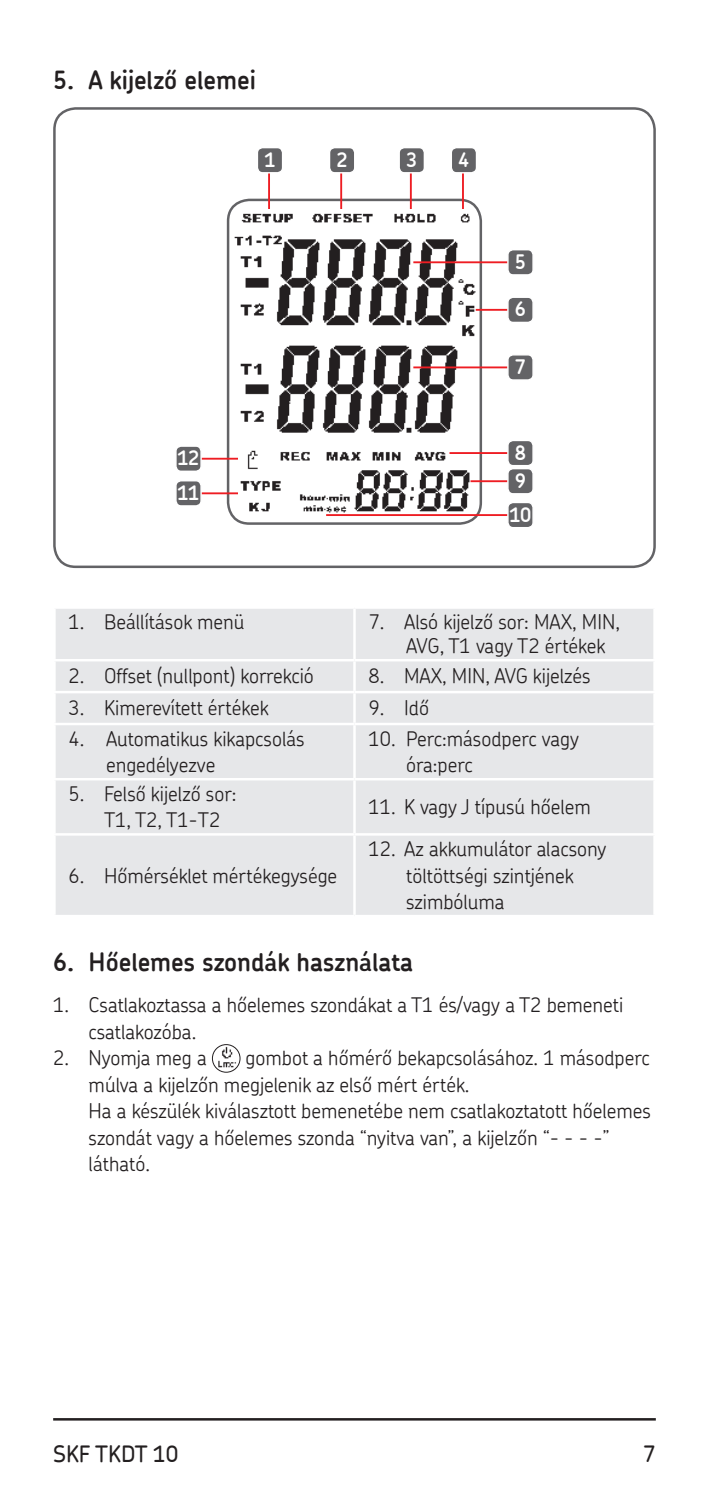
<style>
.page{position:relative;width:709px;height:1489px;background:#fff}
.page>*{position:absolute;margin:0;border:0;box-sizing:border-box;transform-origin:0 0}
.t1{font:600 25px "SKF Chevin";color:#231f20}
.t2{font:500 22.5px "SKF Chevin";color:#231f20}
.t3{font:300 20px/26.5px "SKF Chevin";color:#231f20}
.t4{font:600 20px/34.5px "SKF Chevin";color:#fff}
</style>
<div class="page">
<hr style="left:53px;top:1417px;width:603px;height:3px;background:#231f20">
<div style="left:53px;top:107px;width:603px;height:461px;border:2px solid #636366;border-radius:21px"></div>
<img style="left:228px;top:200px;width:253px;height:323px">
<div style="left:227px;top:199px;width:255px;height:326px;border:2px solid #636366;border-radius:21px"></div>
<hr style="left:268px;top:156px;width:2px;height:53px;background:#ee1d23">
<div style="left:257px;top:148px;width:25px;height:25px;background:#636366;border-radius:5px"></div>
<div style="left:257px;top:147px;width:26px;height:26px;border:1px solid #fff;border-radius:5px"></div>
<hr style="left:340px;top:156px;width:2px;height:53px;background:#ee1d23">
<div style="left:329px;top:148px;width:26px;height:25px;background:#636366;border-radius:5px"></div>
<div style="left:329px;top:147px;width:26px;height:26px;border:1px solid #fff;border-radius:5px"></div>
<hr style="left:410px;top:156px;width:2px;height:53px;background:#ee1d23">
<div style="left:399px;top:148px;width:25px;height:25px;background:#636366;border-radius:5px"></div>
<div style="left:398px;top:147px;width:27px;height:26px;border:1px solid #fff;border-radius:5px"></div>
<hr style="left:462px;top:156px;width:2px;height:53px;background:#ee1d23">
<div style="left:451px;top:148px;width:25px;height:25px;background:#636366;border-radius:5px"></div>
<div style="left:450px;top:147px;width:27px;height:26px;border:1px solid #fff;border-radius:5px"></div>
<hr style="left:188px;top:458px;width:50px;height:1px;background:#ee1d23">
<div style="left:176px;top:446px;width:25px;height:25px;background:#636366;border-radius:5px"></div>
<div style="left:175px;top:445px;width:27px;height:27px;border:1px solid #fff;border-radius:5px"></div>
<hr style="left:188px;top:492px;width:50px;height:2px;background:#ee1d23">
<div style="left:176px;top:480px;width:25px;height:26px;background:#636366;border-radius:5px"></div>
<div style="left:175px;top:480px;width:27px;height:26px;border:1px solid #fff;border-radius:5px"></div>
<hr style="left:413px;top:261px;width:108px;height:2px;background:#ee1d23">
<div style="left:508px;top:250px;width:25px;height:25px;background:#636366;border-radius:5px"></div>
<div style="left:507px;top:249px;width:27px;height:26px;border:1px solid #fff;border-radius:5px"></div>
<hr style="left:476px;top:309px;width:45px;height:2px;background:#ee1d23">
<div style="left:508px;top:297px;width:25px;height:25px;background:#636366;border-radius:5px"></div>
<div style="left:507px;top:296px;width:27px;height:27px;border:1px solid #fff;border-radius:5px"></div>
<hr style="left:413px;top:366px;width:108px;height:2px;background:#ee1d23">
<div style="left:508px;top:355px;width:25px;height:25px;background:#636366;border-radius:5px"></div>
<div style="left:507px;top:354px;width:27px;height:27px;border:1px solid #fff;border-radius:5px"></div>
<hr style="left:449px;top:452px;width:72px;height:2px;background:#ee1d23">
<div style="left:508px;top:440px;width:25px;height:25px;background:#636366;border-radius:5px"></div>
<div style="left:507px;top:440px;width:27px;height:26px;border:1px solid #fff;border-radius:5px"></div>
<hr style="left:470px;top:480px;width:51px;height:2px;background:#ee1d23">
<div style="left:508px;top:468px;width:25px;height:26px;background:#636366;border-radius:5px"></div>
<div style="left:507px;top:468px;width:27px;height:26px;border:1px solid #fff;border-radius:5px"></div>
<hr style="left:326px;top:514px;width:195px;height:2px;background:#ee1d23">
<div style="left:508px;top:502px;width:25px;height:25px;background:#636366;border-radius:5px"></div>
<div style="left:507px;top:502px;width:27px;height:26px;border:1px solid #fff;border-radius:5px"></div>
<div style="left:56px;top:609px;width:597px;height:305px;background:#e6e7e9"></div>
<hr style="left:353px;top:608px;width:3px;height:51px;background:#fff">
<hr style="left:53px;top:659px;width:301px;height:2px;background:#fff">
<hr style="left:354px;top:659px;width:302px;height:2px;background:#fff">
<hr style="left:353px;top:661px;width:3px;height:29px;background:#fff">
<hr style="left:53px;top:690px;width:301px;height:3px;background:#fff">
<hr style="left:354px;top:690px;width:302px;height:3px;background:#fff">
<hr style="left:353px;top:693px;width:3px;height:29px;background:#fff">
<hr style="left:53px;top:722px;width:301px;height:3px;background:#fff">
<hr style="left:354px;top:722px;width:302px;height:3px;background:#fff">
<hr style="left:353px;top:725px;width:3px;height:53px;background:#fff">
<hr style="left:53px;top:778px;width:301px;height:2px;background:#fff">
<hr style="left:354px;top:778px;width:302px;height:2px;background:#fff">
<hr style="left:353px;top:780px;width:3px;height:53px;background:#fff">
<hr style="left:53px;top:833px;width:301px;height:2px;background:#fff">
<hr style="left:354px;top:833px;width:302px;height:2px;background:#fff">
<hr style="left:353px;top:835px;width:3px;height:79px;background:#fff">
<img style="left:212px;top:1044px;width:28px;height:26px">
<div style="left:212px;top:1044px;width:28px;height:28px;border:1px solid #231f20;border-radius:50%"></div>
<p class="t1" style="left:53px;top:64px;width:204px">5. A kijelző elemei</p>
<p class="t4" style="left:264px;top:143px;width:13px">1</p>
<p class="t4" style="left:336px;top:143px;width:13px">2</p>
<p class="t4" style="left:406px;top:143px;width:13px">3</p>
<p class="t4" style="left:458px;top:143px;width:13px">4</p>
<p class="t4" style="left:177px;top:441px;width:23px">12<br>11</p>
<p class="t4" style="left:515px;top:245px;width:13px">5</p>
<p class="t4" style="left:515px;top:293px;width:13px">6</p>
<p class="t4" style="left:515px;top:350px;width:13px">7</p>
<p class="t4" style="left:515px;top:439px;width:13px;line-height:28.2px">8<br>9</p>
<p class="t4" style="left:509px;top:498px;width:23px">10</p>
<p class="t3" style="left:69px;top:609px;width:177px">1. Beállítások menü</p>
<p class="t3" style="left:406px;top:610px;width:215px;line-height:24px;text-indent:-37px">7. Alsó kijelző sor: MAX, MIN,<br>AVG, T1 vagy T2 értékek</p>
<p class="t3" style="left:69px;top:663px;width:247px">2. Offset (nullpont) korrekció</p>
<p class="t3" style="left:368px;top:663px;width:223px">8. MAX, MIN, AVG kijelzés</p>
<p class="t3" style="left:69px;top:695px;width:202px">3. Kimerevített értékek</p>
<p class="t3" style="left:368px;top:695px;width:62px">9. Idő</p>
<p class="t3" style="left:106px;top:725px;width:200px;text-indent:-37px">4. Automatikus kikapcsolás engedélyezve</p>
<p class="t3" style="left:406px;top:725px;width:174px;text-indent:-37px">10. Perc:másodperc vagy óra:perc</p>
<p class="t3" style="left:104px;top:780px;width:134px;text-indent:-35px">5. Felső kijelző sor:<br>T1, T2, T1-T2</p>
<p class="t3" style="left:368px;top:793px;width:224px">11. K vagy J típusú hőelem</p>
<p class="t3" style="left:69px;top:861px;width:270px">6. Hőmérséklet mértékegysége</p>
<p class="t3" style="left:406px;top:835px;width:202px;text-indent:-37px">12. Az akkumulátor alacsony töltöttségi szintjének szimbóluma</p>
<p class="t1" style="left:53px;top:946px;width:361px">6. Hőelemes szondák használata</p>
<p class="t3" style="left:89px;top:991px;width:536px;text-indent:-35px">1. Csatlakoztassa a hőelemes szondákat a T1 és/vagy a T2 bemeneti csatlakozóba.</p>
<p class="t3" style="left:53px;top:1044px;width:155px">2. Nyomja meg a</p>
<p class="t3" style="left:89px;top:1044px;width:564px;text-indent:157px">gombot a hőmérő bekapcsolásához. 1 másodperc múlva a kijelzőn megjelenik az első mért érték.<br>Ha a készülék kiválasztott bemenetébe nem csatlakoztatott hőelemes szondát vagy a hőelemes szonda “nyitva van”, a kijelzőn “- - - -” látható.</p>
<p class="t2" style="left:53px;top:1440px;width:127px">SKF TKDT 10</p>
<p class="t2" style="left:643px;top:1440px;width:14px">7</p>
</div>
